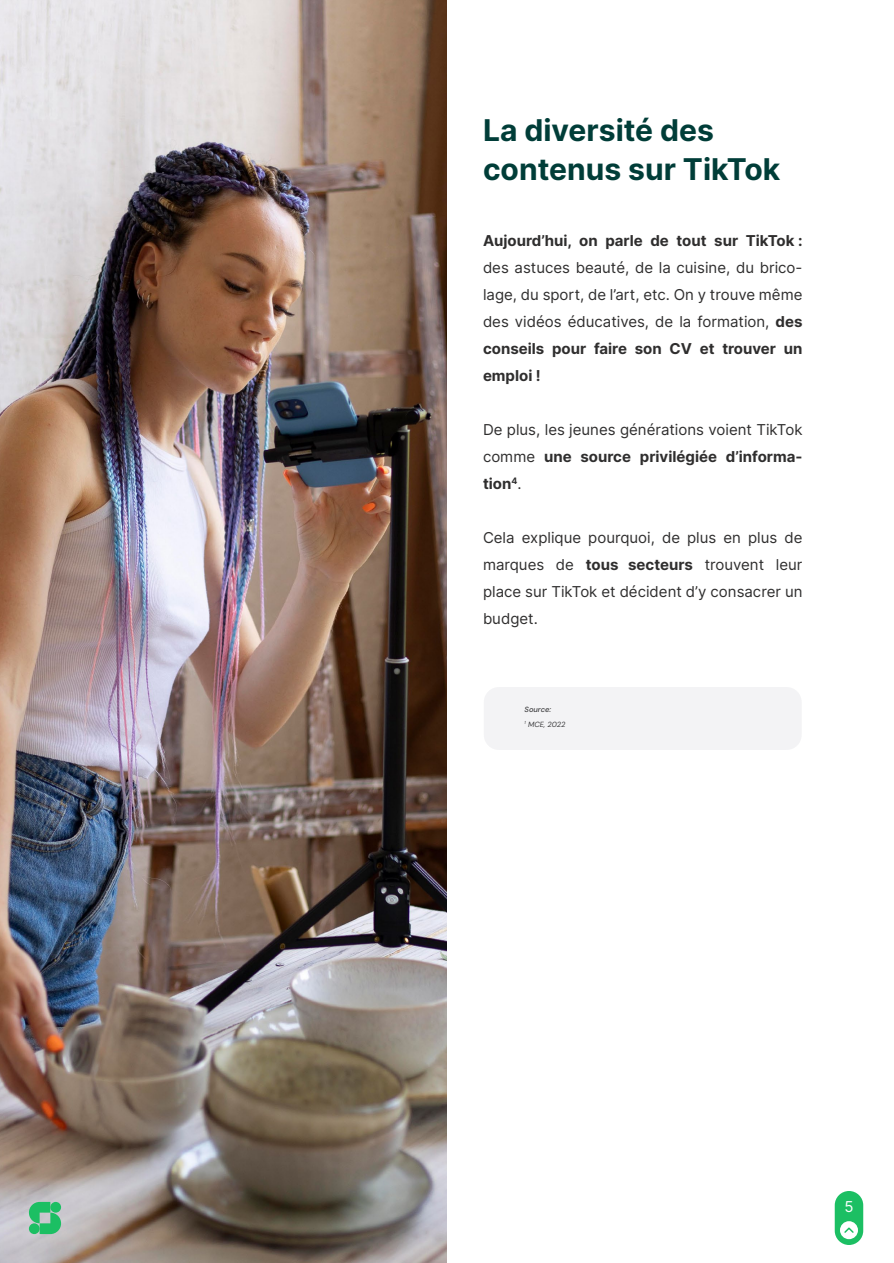
<style>
.page{position:relative;width:894px;height:1263px;background:#fff}
.page>*{position:absolute;margin:0;border:0;box-sizing:border-box;transform-origin:0 0}
.t1{font:700 30px/39px "Inter";color:#003d38}
.t2{font:15px/27px "Inter";color:#2f2e2e;text-align:justify}
.t3{font:700 15px "Inter";color:#2f2e2e}
.t4{font:15px "Inter";color:#fff}
.t5{font:italic 7.5px "DM Sans 9 pt";color:#3b3b3d}
.s1{font-weight:700}
</style>
<div class="page">
<img style="left:0;top:0;width:447px;height:1263px">
<div style="left:484px;top:687px;width:318px;height:63px;background:#f3f3f5;border-radius:15px"></div>
<div style="left:835px;top:1191px;width:28px;height:54px;background:#1cbf63;border-radius:14px"></div>
<div style="left:840px;top:1221px;width:18px;height:18px;background:#fff;border-radius:50%"></div>
<svg style="left:844px;top:1227px;width:10px;height:6px"></svg>
<svg style="left:29px;top:1202px;width:32px;height:32px"></svg>
<h1 class="t1" style="left:483px;top:110px;width:299px">La diversité des contenus sur TikTok</h1>
<p class="t3" style="left:483px;top:230px;width:321px">Aujourd’hui, on parle de tout sur TikTok :</p>
<p class="t2" style="left:483px;top:254px;width:321px">des astuces beauté, de la cuisine, du brico&shy;lage, du sport, de l’art, etc. On y trouve même des vidéos éducatives, de la formation, <span class="s1">des conseils pour faire son CV et trouver un emploi !</span></p>
<p class="t2" style="left:483px;top:416px;width:321px">De plus, les jeunes générations voient TikTok comme <span class="s1">une source privilégiée d’informa&shy;tion</span><sup>4</sup>.</p>
<p class="t2" style="left:483px;top:524px;width:321px">Cela explique pourquoi, de plus en plus de marques de <span class="s1">tous secteurs</span> trouvent leur place sur TikTok et décident d’y consacrer un budget.</p>
<p class="t5" style="left:525px;top:705px;width:28px">Source:</p>
<p class="t5" style="left:525px;top:720px;width:42px"><sup>1</sup> MCE, 2022</p>
<p class="t4" style="left:844px;top:1195px;width:11px">5</p>
</div>
